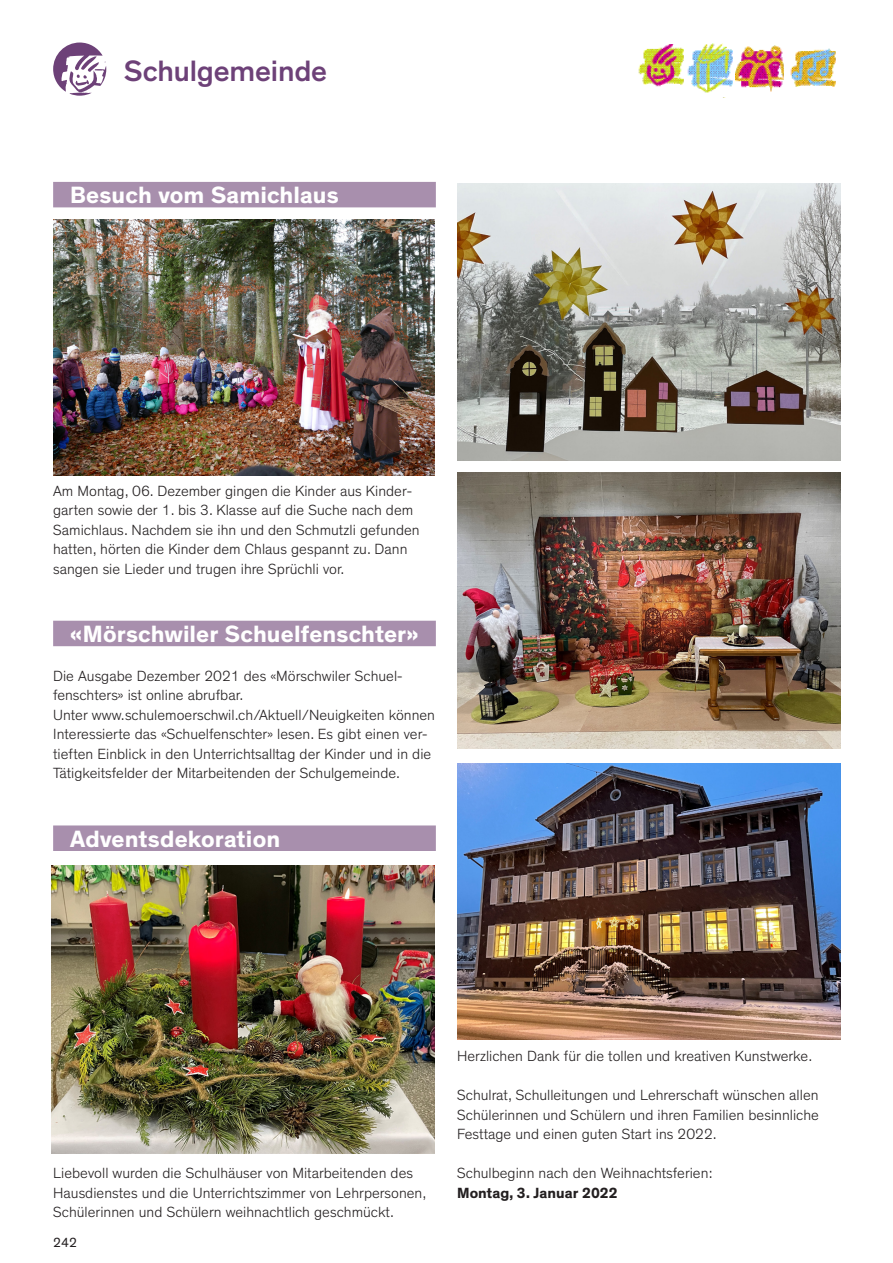
<style>
.page{position:relative;width:893px;height:1263px;background:#fff}
.page>*{position:absolute;margin:0;border:0;box-sizing:border-box;transform-origin:0 0}
.t1{font:500 30px "Theinhardt";letter-spacing:-.005em;color:#6d4178}
.Titel_mit_Balken___v{font:700 24px "Theinhardt";letter-spacing:.005em;color:#fff}
._3___Grundtext{font:300 15px/19.5px "Theinhardt";color:#231f20}
._3___Grundtext-2{font:700 15px "Theinhardt";color:#231f20}
.t2{font:13.5px "Theinhardt";color:#231f20}
</style>
<div class="page">
<img style="left:638px;top:44px;width:46px;height:43px">
<img style="left:790px;top:48px;width:45px;height:38px">
<img style="left:736px;top:45px;width:48px;height:47px">
<img style="left:687px;top:43px;width:46px;height:50px">
<div style="left:53px;top:182px;width:383px;height:25px;background:#a88fad"></div>
<div style="left:53px;top:621px;width:383px;height:25px;background:#a88fad"></div>
<div style="left:53px;top:825px;width:383px;height:26px;background:#a88fad"></div>
<img style="left:53px;top:220px;width:382px;height:255px">
<img style="left:51px;top:865px;width:384px;height:288px">
<img style="left:457px;top:184px;width:383px;height:276px">
<img style="left:458px;top:472px;width:383px;height:277px">
<img style="left:457px;top:763px;width:383px;height:276px">
<svg style="left:53px;top:43px;width:53px;height:53px"></svg>
<h1 class="t1" style="left:124px;top:53px;width:205px">Schulgemeinde</h1>
<p class="Titel_mit_Balken___v" style="left:70px;top:180px;width:270px">Besuch vom Samichlaus</p>
<p class="_3___Grundtext" style="left:53px;top:481px;width:368px">Am Montag, 06. Dezember gingen die Kinder aus Kinder&shy;garten sowie der 1. bis 3. Klasse auf die Suche nach dem Samichlaus. Nachdem sie ihn und den Schmutzli gefunden hatten, hörten die Kinder dem Chlaus gespannt zu. Dann sangen sie Lieder und trugen ihre Sprüchli vor.</p>
<p class="Titel_mit_Balken___v" style="left:70px;top:619px;width:350px">«Mörschwiler Schuelfenschter»</p>
<p class="_3___Grundtext" style="left:53px;top:666px;width:351px">Die Ausgabe Dezember 2021 des «Mörschwiler Schuel&shy;fenschters» ist online abrufbar.</p>
<p class="_3___Grundtext" style="left:53px;top:705px;width:383px">Unter www.schulemoerschwil.ch/Aktuell/Neuigkeiten können Interessierte das «Schuelfenschter» lesen. Es gibt einen ver&shy;tieften Einblick in den Unterrichtsalltag der Kinder und in die Tätigkeitsfelder der Mitarbeitenden der Schulgemeinde.</p>
<p class="Titel_mit_Balken___v" style="left:70px;top:824px;width:212px">Adventsdekoration</p>
<p class="_3___Grundtext" style="left:53px;top:1164px;width:375px">Liebevoll wurden die Schulhäuser von Mitarbeitenden des<br>Hausdienstes und die Unterrichtszimmer von Lehrpersonen,<br>Schülerinnen und Schülern weihnachtlich geschmückt.</p>
<p class="t2" style="left:53px;top:1234px;width:25px">242</p>
<p class="_3___Grundtext" style="left:457px;top:1047px;width:357px">Herzlichen Dank für die tollen und kreativen Kunstwerke.</p>
<p class="_3___Grundtext" style="left:457px;top:1086px;width:363px;text-align:justify">Schulrat, Schulleitungen und Lehrerschaft wünschen allen Schülerinnen und Schülern und ihren Familien besinnliche Festtage und einen guten Start ins 2022.</p>
<p class="_3___Grundtext" style="left:457px;top:1164px;width:257px">Schulbeginn nach den Weihnachtsferien:</p>
<p class="_3___Grundtext-2" style="left:457px;top:1183px;width:162px">Montag, 3. Januar 2022</p>
</div>
